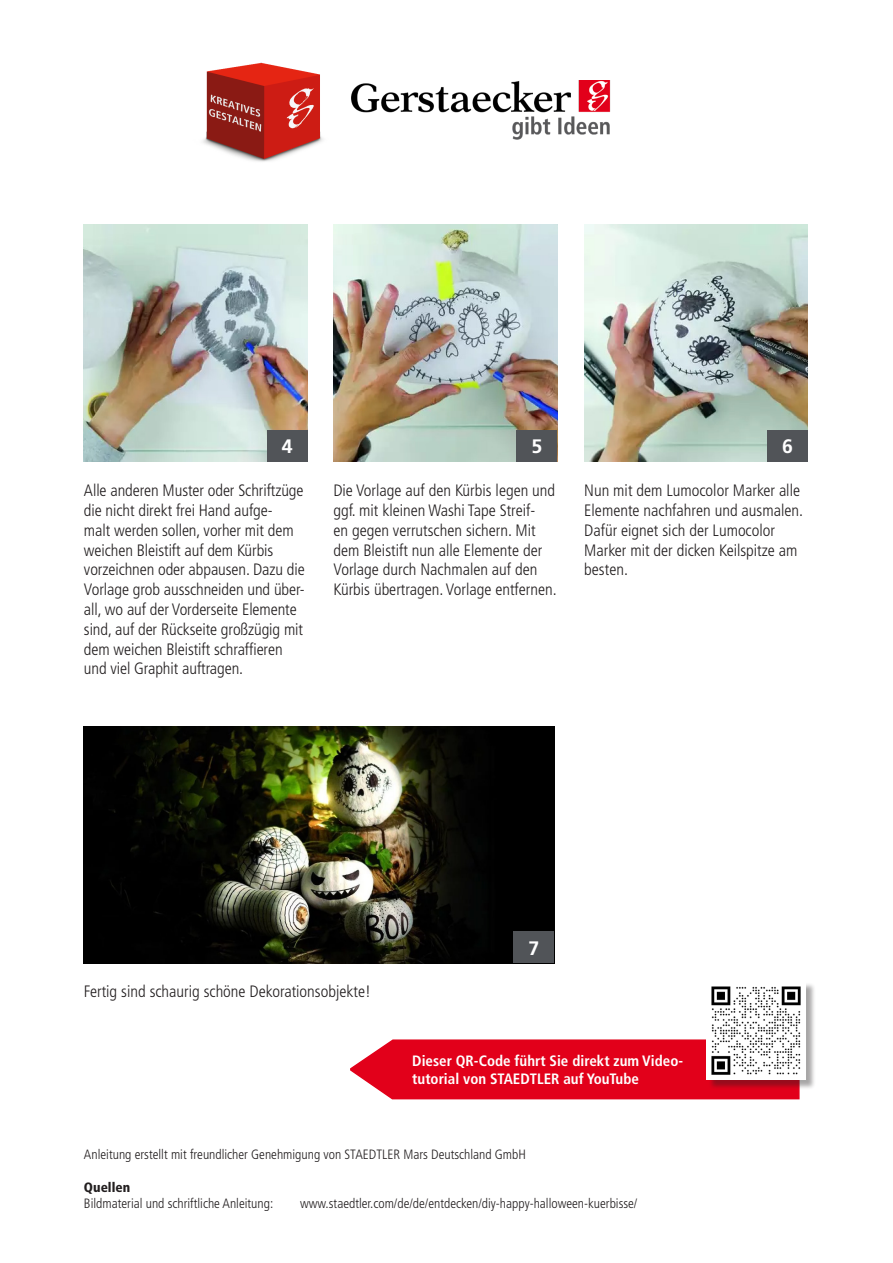
<style>
.page{position:relative;width:893px;height:1263px;background:#fff}
.page>*{position:absolute;margin:0;border:0;box-sizing:border-box;transform-origin:0 0}
.Einschub_Seitenzahle{font:700 19.5px "Frutiger LT Std";color:#fff}
.Pull_Quote_-_fettkur{font:300 condensed 16.5px/19.8px "Frutiger LT Std";color:#231f20}
.t1{font:700 condensed 15px "Frutiger LT Std";color:#fff}
.t2{font:300 condensed 13.5px "Frutiger LT Std";color:#231f20}
.t3{font:900 condensed 13.5px "Frutiger LT Std";color:#231f20}
</style>
<div class="page">
<img style="left:203px;top:62px;width:120px;height:100px">
<img style="left:84px;top:225px;width:224px;height:237px">
<img style="left:333px;top:225px;width:224px;height:237px">
<div style="left:267px;top:430px;width:41px;height:32px;background:#515458"></div>
<div style="left:517px;top:430px;width:40px;height:32px;background:#515458"></div>
<img style="left:351px;top:81px;width:260px;height:59px">
<img style="left:584px;top:225px;width:224px;height:237px">
<div style="left:767px;top:430px;width:41px;height:32px;background:#515458"></div>
<svg style="left:350px;top:1039px;width:450px;height:61px;background:#e4132b"></svg>
<div style="left:708px;top:982px;width:108px;height:108px;background:#231f20;opacity:.4"></div>
<img style="left:707px;top:982px;width:98px;height:98px">
<img style="left:84px;top:726px;width:470px;height:237px">
<div style="left:514px;top:931px;width:40px;height:32px;background:#515458"></div>
<p class="Einschub_Seitenzahle" style="left:282px;top:435px;width:12px">4</p>
<p class="Einschub_Seitenzahle" style="left:531px;top:435px;width:12px">5</p>
<p class="Pull_Quote_-_fettkur" style="left:84px;top:481px;width:222px">Alle anderen Muster oder Schriftzüge die nicht direkt frei Hand aufge-<br>malt werden sollen, vorher mit dem weichen Bleistift auf dem Kürbis vorzeichnen oder abpausen. Dazu die Vorlage grob ausschneiden und über&shy;all, wo auf der Vorderseite Elemente sind, auf der Rückseite großzügig mit dem weichen Bleistift schraffieren und viel Graphit auftragen.</p>
<p class="Pull_Quote_-_fettkur" style="left:333px;top:481px;width:225px">Die Vorlage auf den Kürbis legen und ggf. mit kleinen Washi Tape Streif-<br>en gegen verrutschen sichern. Mit dem Bleistift nun alle Elemente der Vorlage durch Nachmalen auf den Kürbis übertragen. Vorlage entfernen.</p>
<p class="Einschub_Seitenzahle" style="left:782px;top:435px;width:12px">6</p>
<p class="Pull_Quote_-_fettkur" style="left:584px;top:481px;width:220px">Nun mit dem Lumocolor Marker alle<br>Elemente nachfahren und ausmalen.<br>Dafür eignet sich der Lumocolor<br>Marker mit der dicken Keilspitze am besten.</p>
<p class="Pull_Quote_-_fettkur" style="left:84px;top:981px;width:288px">Fertig sind schaurig schöne Dekorationsobjekte!</p>
<p class="Einschub_Seitenzahle" style="left:528px;top:936px;width:12px">7</p>
<p class="t1" style="left:414px;top:1051px;width:237px">Dieser QR-Code führt Sie direkt zum -</p>
<p class="t1" style="left:414px;top:1069px;width:272px">tutorial von Cynthia Dormeyer a f YouTube</p>
<p class="t1" style="left:412px;top:1052px;width:272px">Dieser QR-Code führt Sie direkt zum Video-</p>
<p class="t1" style="left:412px;top:1070px;width:228px">tutorial von STAEDTLER auf YouTube</p>
<p class="t2" style="left:84px;top:1147px;width:443px">Anleitung erstellt mit freundlicher Genehmigung von STAEDTLER Mars Deutschland GmbH</p>
<p class="t3" style="left:84px;top:1179px;width:48px">Quellen</p>
<p class="t2" style="left:84px;top:1195px;width:191px">Bildmaterial und schriftliche Anleitung:</p>
<p class="t2" style="left:300px;top:1195px;width:339px">www.staedtler.com/de/de/entdecken/diy-happy-halloween-kuerbisse/</p>
</div>
